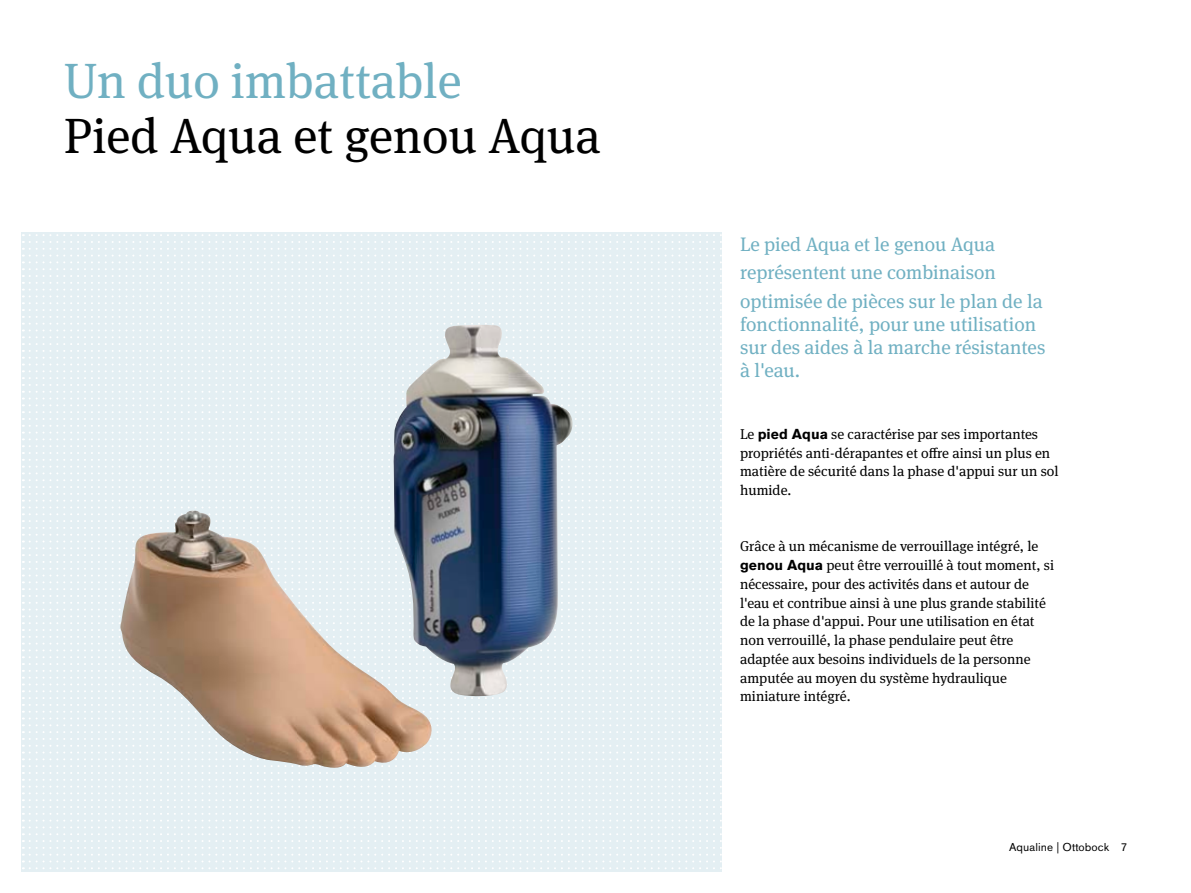
<style>
.page{position:relative;width:1191px;height:893px;background:#fff}
.page>*{position:absolute;margin:0;border:0;box-sizing:border-box;transform-origin:0 0}
.t1{font:49.5px "OBO Serif";color:#000}
.t2{font:49.5px "OBO Serif";color:#70b0c2}
.t3{font:19.5px/28px "OBO Serif";color:#70b0c2}
.t4{font:14.25px/18.8px "OBO Serif";color:#000}
.t5{font:11.25px "OBO Sans";letter-spacing:.005em;color:#000}
.s1{font-family:"OBO Sans";font-weight:700}
</style>
<div class="page">
<svg style="left:30px;top:234px;width:691px;height:635px;background:#e5eff3"></svg>
<svg style="left:23px;top:236px;width:1px;height:631px"></svg>
<img style="left:393px;top:325px;width:179px;height:373px">
<img style="left:120px;top:510px;width:313px;height:259px">
<h1 class="t2" style="left:64px;top:52px;width:399px">Un duo imbattable</h1>
<h1 class="t1" style="left:64px;top:107px;width:538px">Pied Aqua et genou Aqua</h1>
<h2 class="t3" style="left:740px;top:231px;width:304px">Le pied Aqua et le genou Aqua représentent une combinaison optimisée de pièces sur le plan de la</h2>
<h2 class="t3" style="left:740px;top:312px;width:307px;line-height:23.2px">fonctionnalité, pour une utilisation sur des aides à la marche résistantes à l'eau.</h2>
<p class="t4" style="left:740px;top:424px;width:320px">Le <span class="s1">pied Aqua</span> se caractérise par ses importantes propriétés anti-dérapantes et offre ainsi un plus en matière de sécurité dans la phase d'appui sur un sol humide.</p>
<p class="t4" style="left:740px;top:537px;width:315px">Grâce à un mécanisme de verrouillage intégré, le <span class="s1">genou Aqua</span> peut être verrouillé à tout moment, si nécessaire, pour des activités dans et autour de l'eau et contribue ainsi à une plus grande stabilité de la phase d'appui. Pour une utilisation en état non verrouillé, la phase pendulaire peut être adaptée aux besoins individuels de la personne amputée au moyen du système hydraulique miniature intégré.</p>
<p class="t5" style="left:1009px;top:841px;width:120px">Aqualine | Ottobock 7</p>
</div>
